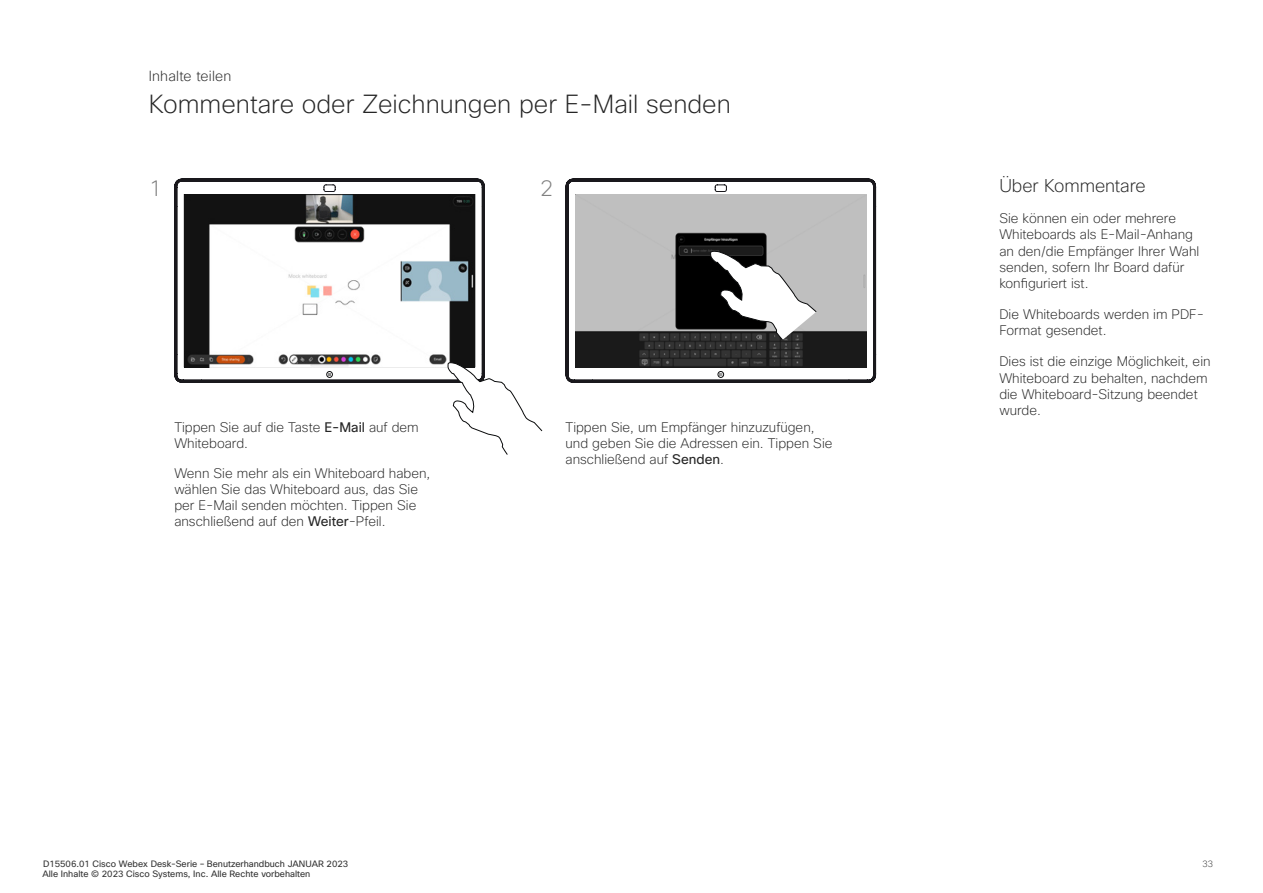
<style>
.page{position:relative;width:1263px;height:893px;background:#fff}
.page>*{position:absolute;margin:0;border:0;box-sizing:border-box;transform-origin:0 0}
.Subhead1{font:200 25.5px "Cisco Sans";color:#262626}
.t1{font:200 22.2px "Cisco Sans";color:#808080}
.Right_Column_About_h{font:200 18px "Cisco Sans";letter-spacing:-.005em;color:#262626}
.Small_chapter_runnin{font:200 14.25px "Cisco Sans";letter-spacing:.015em;color:#262626}
.CartoonAnnotation{font:200 13.5px/16.2px "Cisco Sans";color:#262626}
.Body{font:200 13.5px/16.2px "Cisco Sans";color:#262626}
.t2{font:9px/10.8px "Cisco Sans";color:#333}
.t3{font:200 9px "Cisco Sans";color:#333}
.s1{font-weight:400}
</style>
<div class="page">
<svg style="left:174px;top:178px;width:311px;height:205px"></svg>
<div style="left:326px;top:371px;width:7px;height:7px;border:1px solid #090a0b;border-radius:50%"></div>
<svg style="left:565px;top:178px;width:311px;height:205px"></svg>
<div style="left:717px;top:371px;width:7px;height:7px;border:1px solid #090a0b;border-radius:50%"></div>
<img style="left:185px;top:195px;width:290px;height:172px">
<img style="left:576px;top:195px;width:290px;height:172px">
<svg style="left:710px;top:216px;width:107px;height:125px"></svg>
<svg style="left:448px;top:361px;width:95px;height:94px"></svg>
<h2 class="Small_chapter_runnin" style="left:149px;top:67px;width:84px">Inhalte teilen</h2>
<h1 class="Subhead1" style="left:149px;top:87px;width:584px">Kommentare oder Zeichnungen per E-Mail senden</h1>
<p class="t1" style="left:149px;top:174px;width:15px">1</p>
<p class="t1" style="left:540px;top:174px;width:15px">2</p>
<p class="CartoonAnnotation" style="left:174px;top:419px;width:246px">Tippen Sie auf die Taste <span class="s1">E-Mail</span> auf dem<br>Whiteboard.</p>
<p class="CartoonAnnotation" style="left:174px;top:465px;width:257px">Wenn Sie mehr als ein Whiteboard haben, wählen Sie das Whiteboard aus, das Sie per E-Mail senden möchten. Tippen Sie anschließend auf den <span class="s1">Weiter</span>-Pfeil.</p>
<p class="CartoonAnnotation" style="left:566px;top:419px;width:268px">Tippen Sie, um Empfänger hinzuzufügen, und geben Sie die Adressen ein. Tippen Sie anschließend auf <span class="s1">Senden</span>.</p>
<h2 class="Right_Column_About_h" style="left:999px;top:174px;width:148px">Über Kommentare</h2>
<p class="Body" style="left:999px;top:210px;width:201px">Sie können ein oder mehrere<br>Whiteboards als E-Mail-Anhang an den/die Empfänger Ihrer Wahl senden, sofern Ihr Board dafür konfiguriert ist.</p>
<p class="Body" style="left:999px;top:306px;width:206px">Die Whiteboards werden im PDF-<br>Format gesendet.</p>
<p class="Body" style="left:999px;top:354px;width:213px">Dies ist die einzige Möglichkeit, ein<br>Whiteboard zu behalten, nachdem die Whiteboard-Sitzung beendet wurde.</p>
<p class="t2" style="left:42px;top:858px;width:307px">D15506.01 Cisco Webex Desk-Serie – Benutzerhandbuch JANUAR 2023<br>Alle Inhalte © 2023 Cisco Systems, Inc. Alle Rechte vorbehalten</p>
<p class="t3" style="left:1202px;top:858px;width:12px">33</p>
</div>
